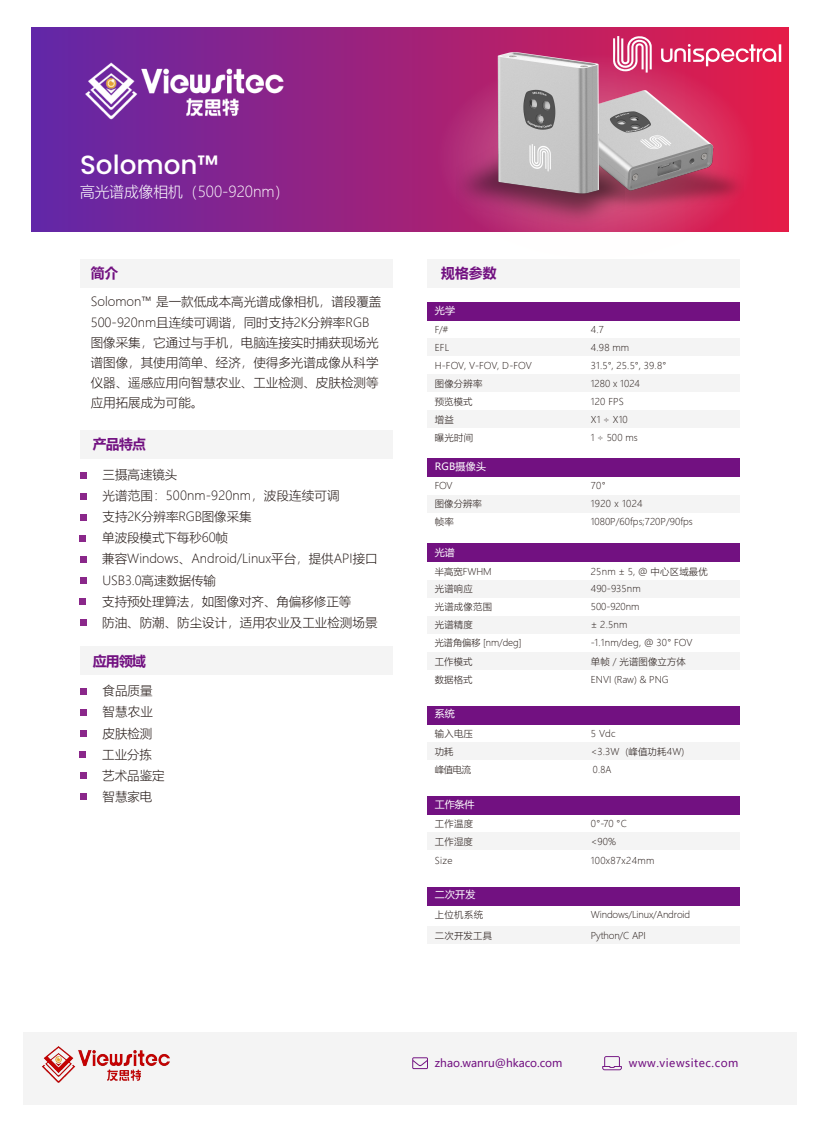
<style>
.page{position:relative;width:820px;height:1128px;background:#fff}
.page>*{position:absolute;margin:0;border:0;box-sizing:border-box;transform-origin:0 0}
.t1{font:500 26.25px "Poppins";color:#fff}
.t2{font:15px "Microsoft Ya Hei UI Light";color:#fff}
.t3{font:700 13.75px "Microsoft Ya Hei UI";letter-spacing:-.045em;color:#721181}
.t4{font:12.5px/21px "Microsoft Ya Hei UI Light";color:#231815}
.t5{font:11px "Microsoft Ya Hei UI";color:#721181}
.t6{font:11px "Microsoft Ya Hei UI";letter-spacing:.05em;color:#721181}
.t7{font:10px "Microsoft Ya Hei UI";letter-spacing:.02em;color:#fff}
.t8{font:9.38px/18.8px "Microsoft Ya Hei UI Light";letter-spacing:.01em;color:#231815}
.t9{font:9.38px "Microsoft Ya Hei UI Light";letter-spacing:-.015em;color:#231815}
.t10{font:9.38px "Microsoft Ya Hei UI Light";letter-spacing:.035em;color:#231815}
.t11{font:9.38px "Microsoft Ya Hei UI Light";letter-spacing:-.01em;color:#231815}
.t12{font:9.38px "Microsoft Ya Hei UI Light";letter-spacing:.01em;color:#231815;scale:.94 1}
</style>
<div class="page">
<div style="left:32px;top:27px;width:755px;height:205px;background:linear-gradient(to right,#6127a8,#e51c47)"></div>
<svg style="left:435px;top:53px;width:320px;height:207px"></svg>
<img style="left:662px;top:90px;width:81px;height:129px">
<div style="left:23px;top:1031px;width:773px;height:73px;background:#f4f4f4"></div>
<div style="left:427px;top:259px;width:312px;height:28px;background:#f4f4f4"></div>
<div style="left:80px;top:259px;width:312px;height:28px;background:#f4f4f4"></div>
<svg style="left:80px;top:472px;width:6px;height:6px"></svg>
<svg style="left:80px;top:493px;width:6px;height:6px"></svg>
<svg style="left:80px;top:514px;width:6px;height:6px"></svg>
<svg style="left:80px;top:535px;width:6px;height:6px"></svg>
<svg style="left:80px;top:556px;width:6px;height:6px"></svg>
<svg style="left:80px;top:577px;width:6px;height:6px"></svg>
<svg style="left:80px;top:598px;width:6px;height:6px"></svg>
<svg style="left:80px;top:619px;width:6px;height:6px"></svg>
<div style="left:80px;top:430px;width:312px;height:28px;background:#f4f4f4"></div>
<svg style="left:80px;top:688px;width:6px;height:6px"></svg>
<svg style="left:80px;top:709px;width:6px;height:6px"></svg>
<svg style="left:80px;top:730px;width:6px;height:6px"></svg>
<svg style="left:80px;top:751px;width:6px;height:6px"></svg>
<svg style="left:80px;top:772px;width:6px;height:6px"></svg>
<div style="left:80px;top:793px;width:6px;height:7px;background:#8a278a"></div>
<div style="left:80px;top:646px;width:312px;height:29px;background:#f4f4f4"></div>
<div style="left:583px;top:886px;width:156px;height:19px;background:#721181"></div>
<div style="left:427px;top:886px;width:156px;height:19px;background:#721181"></div>
<div style="left:583px;top:796px;width:156px;height:18px;background:#721181"></div>
<div style="left:427px;top:796px;width:156px;height:18px;background:#721181"></div>
<div style="left:583px;top:705px;width:156px;height:19px;background:#721181"></div>
<div style="left:427px;top:705px;width:156px;height:19px;background:#721181"></div>
<div style="left:583px;top:543px;width:156px;height:19px;background:#721181"></div>
<div style="left:427px;top:543px;width:156px;height:19px;background:#721181"></div>
<div style="left:583px;top:302px;width:156px;height:18px;background:#721181"></div>
<div style="left:427px;top:302px;width:156px;height:18px;background:#721181"></div>
<div style="left:583px;top:832px;width:156px;height:18px;background:#f4f4f4"></div>
<div style="left:427px;top:832px;width:156px;height:18px;background:#f4f4f4"></div>
<div style="left:583px;top:742px;width:156px;height:18px;background:#f4f4f4"></div>
<div style="left:427px;top:742px;width:156px;height:18px;background:#f4f4f4"></div>
<div style="left:583px;top:652px;width:156px;height:18px;background:#f4f4f4"></div>
<div style="left:427px;top:652px;width:156px;height:18px;background:#f4f4f4"></div>
<div style="left:583px;top:615px;width:156px;height:18px;background:#f4f4f4"></div>
<div style="left:427px;top:615px;width:156px;height:18px;background:#f4f4f4"></div>
<div style="left:583px;top:579px;width:156px;height:18px;background:#f4f4f4"></div>
<div style="left:427px;top:579px;width:156px;height:18px;background:#f4f4f4"></div>
<div style="left:583px;top:410px;width:156px;height:18px;background:#f4f4f4"></div>
<div style="left:427px;top:410px;width:156px;height:18px;background:#f4f4f4"></div>
<div style="left:583px;top:374px;width:156px;height:18px;background:#f4f4f4"></div>
<div style="left:427px;top:374px;width:156px;height:18px;background:#f4f4f4"></div>
<div style="left:583px;top:338px;width:156px;height:18px;background:#f4f4f4"></div>
<div style="left:427px;top:338px;width:156px;height:18px;background:#f4f4f4"></div>
<div style="left:583px;top:458px;width:156px;height:18px;background:#721181"></div>
<div style="left:427px;top:458px;width:156px;height:18px;background:#721181"></div>
<div style="left:583px;top:494px;width:156px;height:18px;background:#f4f4f4"></div>
<div style="left:427px;top:494px;width:156px;height:18px;background:#f4f4f4"></div>
<div style="left:583px;top:926px;width:156px;height:17px;background:#f4f4f4"></div>
<div style="left:427px;top:926px;width:156px;height:17px;background:#f4f4f4"></div>
<img style="left:440px;top:53px;width:222px;height:176px">
<img style="left:84px;top:62px;width:200px;height:57px">
<svg style="left:412px;top:1057px;width:15px;height:11px"></svg>
<svg style="left:602px;top:1056px;width:19px;height:14px"></svg>
<img style="left:42px;top:1046px;width:128px;height:37px">
<svg style="left:612px;top:36px;width:39px;height:37px"></svg>
<svg style="left:660px;top:44px;width:120px;height:22px"></svg>
<h1 class="t1" style="left:80px;top:149px;width:140px">Solomon™</h1>
<p class="t2" style="left:80px;top:182px;width:210px">高光谱成像相机（500-920nm）</p>
<p class="t3" style="left:91px;top:263px;width:29px">简介</p>
<p class="t3" style="left:441px;top:263px;width:57px">规格参数</p>
<p class="t4" style="left:91px;top:290px;width:292px">Solomon™ 是一款低成本高光谱成像相机，谱段覆盖<br>500-920nm且连续可调谐，同时支持2K分辨率RGB</p>
<p class="t4" style="left:91px;top:332px;width:289px;line-height:20px;text-align:justify">图像采集，它通过与手机，电脑连接实时捕获现场光谱图像，其使用简单、经济，使得多光谱成像从科学仪器、遥感应用向智慧农业、工业检测、皮肤检测等应用拓展成为可能。</p>
<p class="t3" style="left:93px;top:434px;width:55px">产品特点</p>
<p class="t4" style="left:102px;top:464px;width:277px">三摄高速镜头<br>光谱范围：500nm-920nm，波段连续可调<br>支持2K分辨率RGB图像采集<br>单波段模式下每秒60帧<br>兼容Windows、Android/Linux平台，提供API接口<br>USB3.0高速数据传输<br>支持预处理算法，如图像对齐、角偏移修正等<br>防油、防潮、防尘设计，适用农业及工业检测场景</p>
<p class="t3" style="left:93px;top:651px;width:55px">应用领域</p>
<p class="t4" style="left:102px;top:680px;width:64px">食品质量智慧农业皮肤检测工业分拣艺术品鉴定智慧家电</p>
<p class="t7" style="left:434px;top:303px;width:22px">光学</p>
<p class="t8" style="left:434px;top:320px;width:15px">F/#</p>
<p class="t8" style="left:590px;top:320px;width:14px">4.7</p>
<p class="t8" style="left:434px;top:338px;width:16px">EFL</p>
<p class="t8" style="left:590px;top:338px;width:40px">4.98 mm</p>
<p class="t8" style="left:434px;top:356px;width:98px">H-FOV, V-FOV, D-FOV</p>
<p class="t8" style="left:590px;top:356px;width:77px">31.5°, 25.5°, 39.8°</p>
<p class="t8" style="left:434px;top:374px;width:49px">图像分辨率</p>
<p class="t8" style="left:590px;top:374px;width:50px">1280 x 1024</p>
<p class="t8" style="left:434px;top:392px;width:39px">预览模式</p>
<p class="t8" style="left:590px;top:392px;width:34px">120 FPS</p>
<p class="t8" style="left:434px;top:409px;width:20px">增益</p>
<p class="t8" style="left:590px;top:409px;width:38px">X1 ÷ X10</p>
<p class="t8" style="left:434px;top:427px;width:40px">曝光时间</p>
<p class="t8" style="left:590px;top:427px;width:48px">1 ÷ 500 ms</p>
<p class="t7" style="left:434px;top:459px;width:53px">RGB摄像头</p>
<p class="t8" style="left:434px;top:476px;width:19px">FOV</p>
<p class="t8" style="left:590px;top:476px;width:16px">70°</p>
<p class="t8" style="left:434px;top:494px;width:49px">图像分辨率</p>
<p class="t10" style="left:590px;top:497px;width:53px">1920 x 1024</p>
<p class="t8" style="left:434px;top:512px;width:21px">帧率</p>
<p class="t8" style="left:590px;top:512px;width:103px">1080P/60fps;720P/90fps</p>
<p class="t7" style="left:434px;top:545px;width:22px">光谱</p>
<p class="t8" style="left:434px;top:561px;width:58px">半高宽FWHM</p>
<p class="t8" style="left:590px;top:561px;width:118px">25nm ± 5, @ 中心区域最优</p>
<p class="t8" style="left:434px;top:579px;width:40px">光谱响应</p>
<p class="t8" style="left:590px;top:579px;width:51px">490-935nm</p>
<p class="t8" style="left:434px;top:597px;width:59px">光谱成像范围</p>
<p class="t8" style="left:590px;top:597px;width:50px">500-920nm</p>
<p class="t8" style="left:434px;top:615px;width:40px">光谱精度</p>
<p class="t8" style="left:590px;top:615px;width:38px">± 2.5nm</p>
<p class="t8" style="left:434px;top:633px;width:88px">光谱角偏移 [nm/deg]</p>
<p class="t8" style="left:590px;top:633px;width:103px">-1.1nm/deg, @ 30° FOV单帧 / 光谱图像立方体</p>
<p class="t8" style="left:434px;top:669px;width:39px">数据格式</p>
<p class="t8" style="left:434px;top:652px;width:39px">工作模式</p>
<p class="t11" style="left:590px;top:673px;width:79px">ENVI (Raw) &amp; PNG</p>
<p class="t7" style="left:434px;top:707px;width:22px">系统</p>
<p class="t8" style="left:434px;top:724px;width:40px">输入电压</p>
<p class="t8" style="left:590px;top:724px;width:26px">5 Vdc</p>
<p class="t8" style="left:434px;top:741px;width:20px">功耗</p>
<p class="t8" style="left:590px;top:741px;width:95px">&lt;3.3W (峰值功耗4W)</p>
<p class="t8" style="left:434px;top:759px;width:38px">峰值电流</p>
<p class="t12" style="left:592px;top:763px;width:21px">0.8A</p>
<p class="t8" style="left:434px;top:814px;width:40px">工作温度</p>
<p class="t8" style="left:590px;top:814px;width:38px">0°-70 °C</p>
<p class="t8" style="left:434px;top:850px;width:19px">Size</p>
<p class="t10" style="left:590px;top:854px;width:65px">100x87x24mm</p>
<p class="t8" style="left:434px;top:832px;width:40px">工作湿度</p>
<p class="t8" style="left:590px;top:832px;width:27px">&lt;90%</p>
<p class="t7" style="left:434px;top:887px;width:42px">二次开发</p>
<p class="t8" style="left:434px;top:904px;width:50px">上位机系统</p>
<p class="t9" style="left:590px;top:908px;width:101px">Windows/Linux/Android</p>
<p class="t8" style="left:434px;top:925px;width:59px">二次开发工具</p>
<p class="t9" style="left:590px;top:929px;width:56px">Python/C API</p>
<p class="t5" style="left:434px;top:1055px;width:129px">zhao.wanru@hkaco.com</p>
<p class="t6" style="left:628px;top:1055px;width:111px">www.viewsitec.com</p>
</div>
